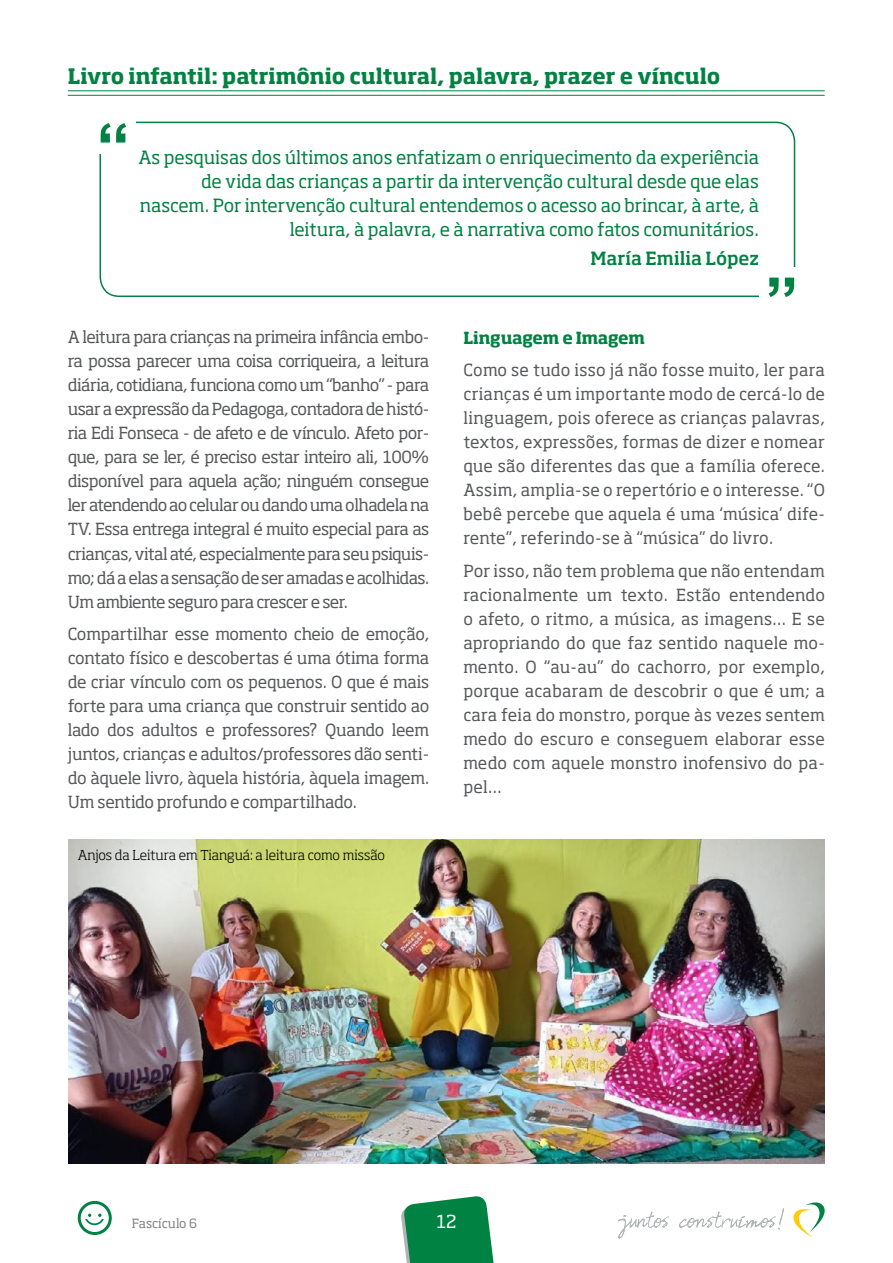
<style>
.page{position:relative;width:893px;height:1263px;background:#fff}
.page>*{position:absolute;margin:0;border:0;box-sizing:border-box;transform-origin:0 0}
.t1{font:700 21px "Soho Std";color:#008242}
.t2{font:18px/24px "Soho Std";letter-spacing:-.005em;color:#008242;text-align:right}
.t3{font:500 18px "Soho Std";color:#008242}
.t4{font:17.7px "Soho Std";color:#fff}
.t5{font:16.5px/24px "Soho Std";letter-spacing:-.015em;color:#58595b;text-align:justify}
.t6{font:700 16.5px "Soho Std";letter-spacing:-.015em;color:#008242}
.t7{font:300 13.5px "Soho Std";letter-spacing:-.005em;color:#000}
.t8{font:12.6px "Soho Std";letter-spacing:-.01em;color:#808285}
</style>
<div class="page">
<svg style="left:401px;top:1196px;width:93px;height:67px;background:#28945f"></svg>
<svg style="left:793px;top:1202px;width:32px;height:35px"></svg>
<svg style="left:618px;top:1208px;width:166px;height:30px"></svg>
<svg style="left:78px;top:1201px;width:34px;height:34px"></svg>
<img style="left:68px;top:839px;width:757px;height:324px">
<hr style="left:68px;top:90px;width:757px;height:1px;background:#008242">
<hr style="left:68px;top:95px;width:757px;height:1px;background:#008242">
<div style="left:99px;top:122px;width:696px;height:175px;border:2px solid #008242;border-radius:19px"></div>
<div style="left:91px;top:114px;width:45px;height:39px;background:#fff"></div>
<svg style="left:101px;top:123px;width:25px;height:20px"></svg>
<div style="left:759px;top:267px;width:44px;height:40px;background:#fff"></div>
<svg style="left:769px;top:278px;width:25px;height:19px"></svg>
<p class="t1" style="left:68px;top:63px;width:654px">Livro infantil: patrimônio cultural, palavra, prazer e vínculo</p>
<p class="t2" style="left:138px;top:145px;width:622px">As pesquisas dos últimos anos enfatizam o enriquecimento da experiência de vida das crianças a partir da intervenção cultural desde que elas nascem. Por intervenção cultural entendemos o acesso ao brincar, à arte, à leitura, à palavra, e à narrativa como fatos comunitários.</p>
<p class="t3" style="left:590px;top:246px;width:170px">María Emilia López</p>
<p class="t5" style="left:68px;top:325px;width:363px">A leitura para crianças na primeira infância embo&shy;ra possa parecer uma coisa corriqueira, a leitura diária, cotidiana, funciona como um “banho” - para usar a expressão da Pedagoga, contadora de histó&shy;ria Edi Fonseca - de afeto e de vínculo. Afeto por&shy;que, para se ler, é preciso estar inteiro ali, 100% disponível para aquela ação; ninguém consegue ler atendendo ao celular ou dando uma olhadela na TV. Essa entrega integral é muito especial para as crianças, vital até, especialmente para seu psiquis&shy;mo; dá a elas a sensação de ser amadas e acolhidas.<br>Um ambiente seguro para crescer e ser.</p>
<p class="t5" style="left:68px;top:622px;width:363px">Compartilhar esse momento cheio de emoção, contato físico e descobertas é uma ótima forma de criar vínculo com os pequenos. O que é mais forte para uma criança que construir sentido ao lado dos adultos e professores? Quando leem juntos, crianças e adultos/professores dão senti&shy;do àquele livro, àquela história, àquela imagem.<br>Um sentido profundo e compartilhado.</p>
<p class="t7" style="left:78px;top:847px;width:309px">Anjos da Leitura em Tianguá: a leitura como missão</p>
<p class="t6" style="left:463px;top:327px;width:183px">Linguagem e Imagem</p>
<p class="t5" style="left:463px;top:358px;width:363px">Como se tudo isso já não fosse muito, ler para crianças é um importante modo de cercá-lo de linguagem, pois oferece as crianças palavras, textos, expressões, formas de dizer e nomear que são diferentes das que a família oferece.<br>Assim, amplia-se o repertório e o interesse. “O bebê percebe que aquela é uma ‘música’ dife&shy;rente”, referindo-se à “música” do livro.</p>
<p class="t5" style="left:463px;top:558px;width:363px">Por isso, não tem problema que não entendam racionalmente um texto. Estão entendendo o afeto, o ritmo, a música, as imagens… E se apropriando do que faz sentido naquele mo&shy;mento. O “au-au” do cachorro, por exemplo, porque acabaram de descobrir o que é um; a cara feia do monstro, porque às vezes sentem medo do escuro e conseguem elaborar esse medo com aquele monstro inofensivo do pa&shy;pel…</p>
<p class="t8" style="left:132px;top:1215px;width:67px">Fascículo 6</p>
<p class="t4" style="left:436px;top:1210px;width:22px">12</p>
</div>
